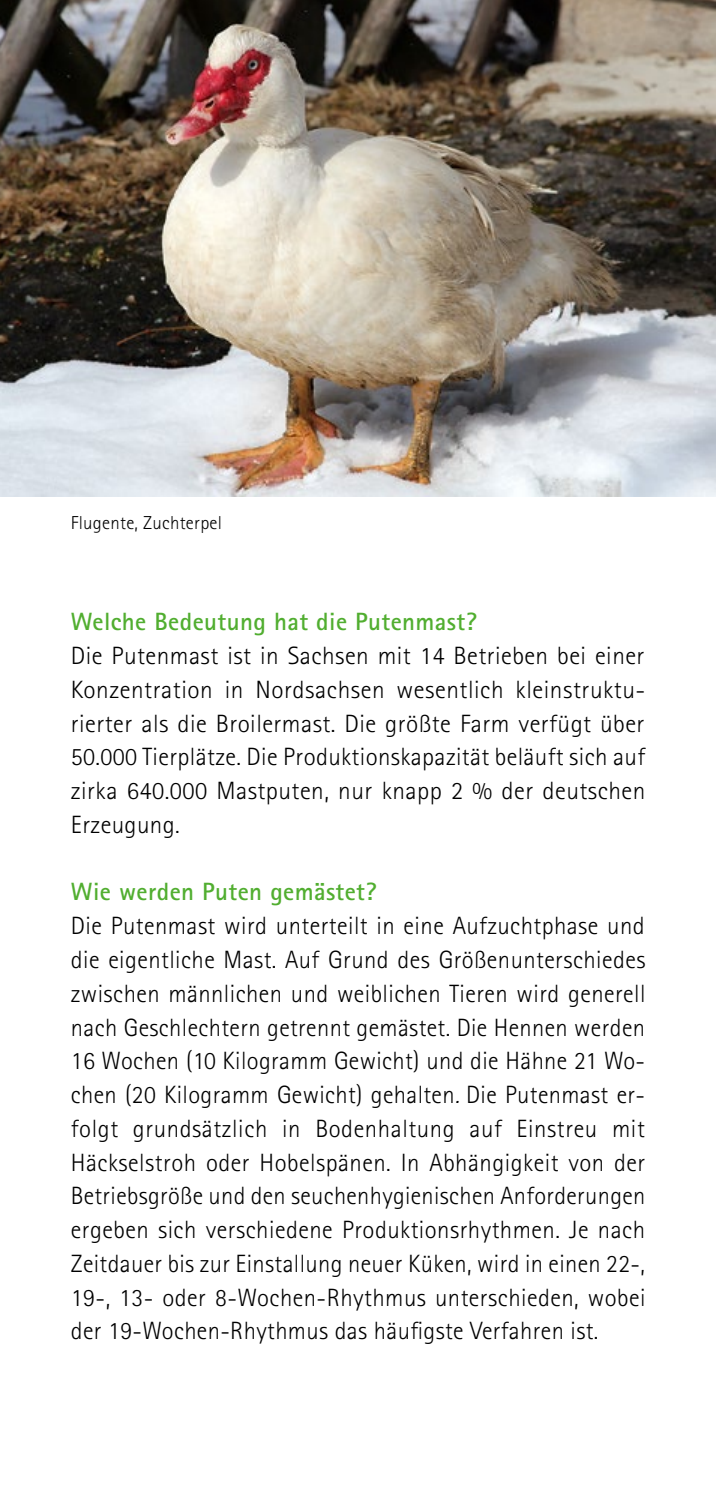
<style>
.page{position:relative;width:716px;height:1489px;background:#fff}
.page>*{position:absolute;margin:0;border:0;box-sizing:border-box;transform-origin:0 0}
.P-Fliesstext{font:300 25px/33.8px "Rotis Sans Serif";letter-spacing:.015em;color:#000;text-align:justify}
.t1{font:700 25px "Rotis Sans Serif";letter-spacing:.015em;color:#51ae30}
.t2{font:300 18.75px "Rotis Sans Serif";letter-spacing:.015em;color:#000}
.s1{font-style:italic}
</style>
<div class="page">
<img style="left:0;top:0;width:716px;height:496px">
<p class="t2" style="left:71px;top:512px;width:153px">Flugente, Zuchterpel</p>
<h1 class="t1" style="left:71px;top:606px;width:407px">Welche Bedeutung hat die Putenmast?</h1>
<p class="P-Fliesstext" style="left:71px;top:638px;width:576px">Die Putenmast ist in Sachsen mit 14 Betrieben bei einer Konzentration in Nordsachsen wesentlich kleinstruktu&shy;rierter als die Broilermast. Die größte Farm verfügt über 50.000 Tierplätze. Die Produktionskapazität beläuft sich auf zirka 640.000 Mastputen, nur knapp 2 % der deutschen Erzeugung.</p>
<h1 class="t1" style="left:71px;top:876px;width:307px">Wie werden Puten gemästet?</h1>
<p class="P-Fliesstext" style="left:71px;top:908px;width:576px">Die Putenmast wird unterteilt in eine Aufzuchtphase und die eigentliche Mast. Auf Grund des Größenunterschiedes zwischen männlichen und weiblichen Tieren wird generell nach Geschlechtern getrennt gemästet. Die Hennen werden 16 Wochen (10 Kilogramm Gewicht) und die Hähne 21 Wo&shy;chen (20 Kilogramm Gewicht) gehalten<span class="s1">.</span> Die Putenmast er&shy;folgt grundsätzlich in Bodenhaltung auf Einstreu mit Häckselstroh oder Hobelspänen. In Abhängigkeit von der Betriebsgröße und den seuchenhygienischen Anforderungen ergeben sich verschiedene Produktionsrhythmen. Je nach Zeitdauer bis zur Einstallung neuer Küken, wird in einen 22-, 19-, 13- oder 8-Wochen-Rhythmus unterschieden, wobei der 19-Wochen-Rhythmus das häufigste Verfahren ist.</p>
</div>
